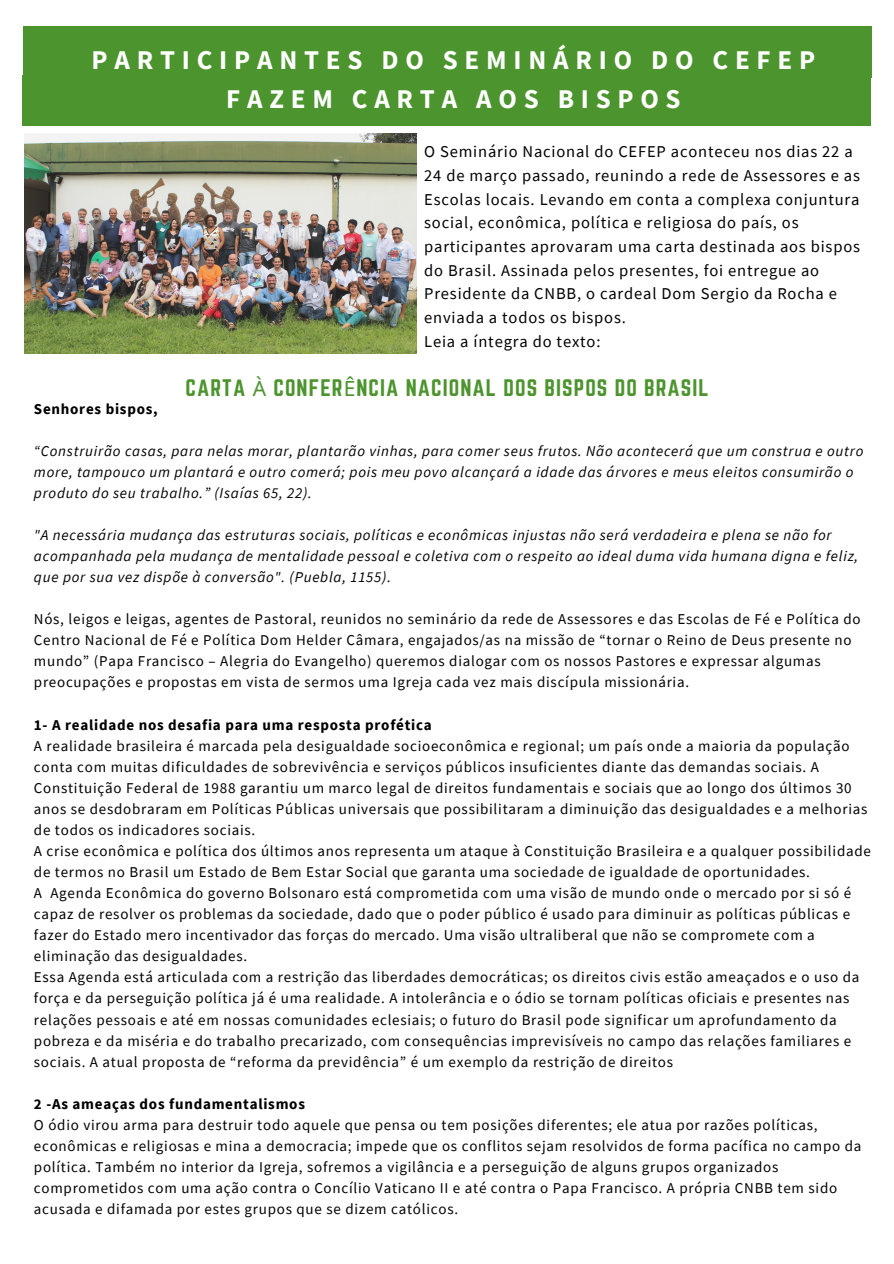
<style>
.page{position:relative;width:894px;height:1264px;background:#fff}
.page>*{position:absolute;margin:0;border:0;box-sizing:border-box;transform-origin:0 0}
.t1{font:700 27px/39.5px "Source Sans Pro";letter-spacing:.25em;color:#fff;text-align:center}
.t2{font:21px "Norwester";letter-spacing:.05em;color:#4c942d}
.t3{font:16.5px/23.7px "Source Sans Pro";letter-spacing:.05em;color:#000}
.t4{font:15px/21px "Source Sans Pro";letter-spacing:.05em;color:#000}
.t5{font:italic 15px/21px "Source Sans Pro";letter-spacing:.05em;color:#000}
.t6{font:700 15px "Source Sans Pro";letter-spacing:.05em;color:#000}
.s1{font-family:"Noto Sans"}
</style>
<div class="page">
<div style="left:23px;top:26px;width:848px;height:51px;background:#4c942d"></div>
<img style="left:24px;top:134px;width:392px;height:219px">
<div style="left:23px;top:75px;width:847px;height:51px;background:#4c942d"></div>
<h1 class="t1" style="left:92px;top:39px;width:724px">PARTICIPANTES DO SEMINÁRIO DO CEFEP<br>FAZEM CARTA AOS BISPOS</h1>
<p class="t3" style="left:424px;top:140px;width:437px">O Seminário Nacional do CEFEP aconteceu nos dias 22 a 24 de março passado, reunindo a rede de Assessores e as Escolas locais. Levando em conta a complexa conjuntura social, econômica, política e religiosa do país, os participantes aprovaram uma carta destinada aos bispos do Brasil. Assinada pelos presentes, foi entregue ao Presidente da CNBB, o cardeal Dom Sergio da Rocha e enviada a todos os bispos.<br>Leia a íntegra do texto:</p>
<h2 class="t2" style="left:185px;top:377px;width:524px">CARTA <span class="s1">À</span> CONFER<span class="s1">Ê</span>NCIA NACIONAL DOS BISPOS DO BRASIL</h2>
<p class="t6" style="left:34px;top:399px;width:125px">Senhores bispos,</p>
<p class="t5" style="left:34px;top:440px;width:830px">“Construirão casas, para nelas morar, plantarão vinhas, para comer seus frutos. Não acontecerá que um construa e outro more, tampouco um plantará e outro comerá; pois meu povo alcançará a idade das árvores e meus eleitos consumirão o produto do seu trabalho.” (Isaías 65, 22).</p>
<p class="t5" style="left:34px;top:524px;width:825px">"A necessária mudança das estruturas sociais, políticas e econômicas injustas não será verdadeira e plena se não for acompanhada pela mudança de mentalidade pessoal e coletiva com o respeito ao ideal duma vida humana digna e feliz, que por sua vez dispõe à conversão". (Puebla, 1155).</p>
<p class="t4" style="left:34px;top:608px;width:828px">Nós, leigos e leigas, agentes de Pastoral, reunidos no seminário da rede de Assessores e das Escolas de Fé e Política do Centro Nacional de Fé e Política Dom Helder Câmara, engajados/as na missão de “tornar o Reino de Deus presente no mundo” (Papa Francisco – Alegria do Evangelho) queremos dialogar com os nossos Pastores e expressar algumas preocupações e propostas em vista de sermos uma Igreja cada vez mais discípula missionária.</p>
<p class="t6" style="left:34px;top:714px;width:399px">1- A realidade nos desafia para uma resposta profética</p>
<p class="t4" style="left:34px;top:734px;width:838px">A realidade brasileira é marcada pela desigualdade socioeconômica e regional; um país onde a maioria da população conta com muitas dificuldades de sobrevivência e serviços públicos insuficientes diante das demandas sociais. A Constituição Federal de 1988 garantiu um marco legal de direitos fundamentais e sociais que ao longo dos últimos 30 anos se desdobraram em Políticas Públicas universais que possibilitaram a diminuição das desigualdades e a melhorias de todos os indicadores sociais.<br>A crise econômica e política dos últimos anos representa um ataque à Constituição Brasileira e a qualquer possibilidade de termos no Brasil um Estado de Bem Estar Social que garanta uma sociedade de igualdade de oportunidades.<br>A Agenda Econômica do governo Bolsonaro está comprometida com uma visão de mundo onde o mercado por si só é capaz de resolver os problemas da sociedade, dado que o poder público é usado para diminuir as políticas públicas e fazer do Estado mero incentivador das forças do mercado. Uma visão ultraliberal que não se compromete com a eliminação das desigualdades.<br>Essa Agenda está articulada com a restrição das liberdades democráticas; os direitos civis estão ameaçados e o uso da força e da perseguição política já é uma realidade. A intolerância e o ódio se tornam políticas oficiais e presentes nas relações pessoais e até em nossas comunidades eclesiais; o futuro do Brasil pode significar um aprofundamento da pobreza e da miséria e do trabalho precarizado, com consequências imprevisíveis no campo das relações familiares e sociais. A atual proposta de “reforma da previdência” é um exemplo da restrição de direitos</p>
<p class="t6" style="left:34px;top:1093px;width:272px">2 -As ameaças dos fundamentalismos</p>
<p class="t4" style="left:34px;top:1113px;width:828px">O ódio virou arma para destruir todo aquele que pensa ou tem posições diferentes; ele atua por razões políticas, econômicas e religiosas e mina a democracia; impede que os conflitos sejam resolvidos de forma pacífica no campo da política. Também no interior da Igreja, sofremos a vigilância e a perseguição de alguns grupos organizados comprometidos com uma ação contra o Concílio Vaticano II e até contra o Papa Francisco. A própria CNBB tem sido acusada e difamada por estes grupos que se dizem católicos.</p>
</div>
